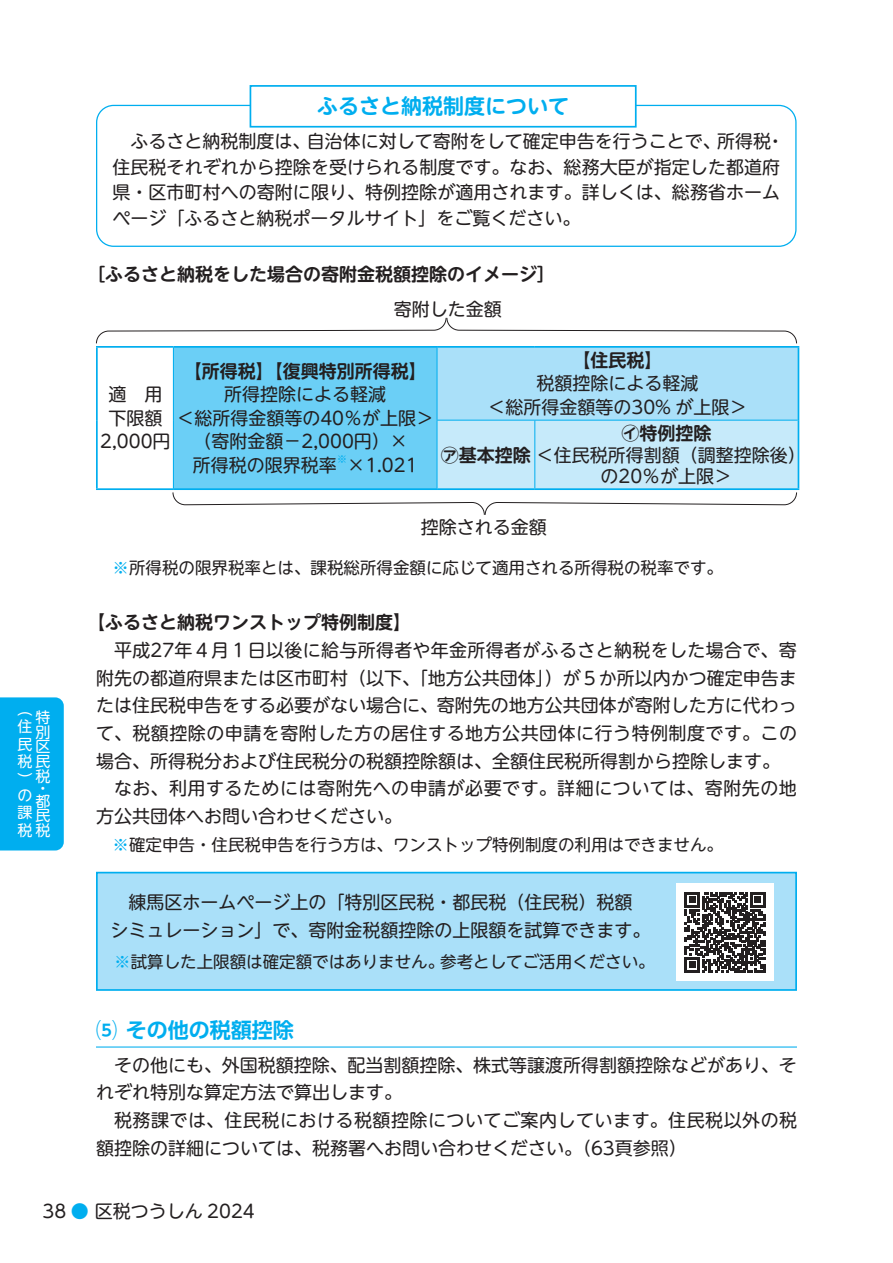
<style>
.page{position:relative;width:893px;height:1263px;background:#fff}
.page>*{position:absolute;margin:0;border:0;box-sizing:border-box;transform-origin:0 0}
.t1{font:700 21px "UD Shin M Go Pro De";color:#00aeef}
.t2{font:700 21px "UD Shin Go Pro De";color:#00aeef}
.t3{font:18px/23.4px "UD Shin M Go Pro";color:#231f20;text-align:center}
.t4{font:18px/27.6px "UD Shin M Go Pro";letter-spacing:.03em;color:#231f20}
.t5{font:700 18px "UD Shin M Go Pro De";color:#231f20}
.t6{font:18px "UD Shin M Go Pro";letter-spacing:.02em;color:#231f20}
.t7{font:18px "UD Shin M Go Pro";letter-spacing:.025em;color:#231f20}
.t8{font:16.5px "UD Shin M Go Pro";color:#231f20}
.t9{font:15px/14.5px "UD Shin M Go Pro";color:#fff;text-align:right}
.t10{font:10.5px "UD Shin M Go Pro";color:#00aeef}
.s1{font-family:"UD Shin M Go Pro De";font-weight:700}
.s2{color:#00aeef}
</style>
<div class="page">
<div style="left:0;top:697px;width:64px;height:153px;background:#00aeef"></div>
<hr style="left:96px;top:1046px;width:701px;height:1px;background:#00aeef">
<div style="left:173px;top:347px;width:264px;height:142px;background:#6bcff6"></div>
<div style="left:437px;top:347px;width:361px;height:73px;background:#aae0f9"></div>
<hr style="left:96px;top:348px;width:2px;height:72px;background:#00aeef">
<hr style="left:798px;top:348px;width:1px;height:72px;background:#00aeef">
<hr style="left:96px;top:420px;width:2px;height:68px;background:#00aeef">
<hr style="left:798px;top:420px;width:1px;height:68px;background:#00aeef">
<hr style="left:173px;top:348px;width:1px;height:72px;background:#00aeef">
<hr style="left:437px;top:348px;width:1px;height:72px;background:#00aeef">
<hr style="left:96px;top:346px;width:77px;height:2px;background:#00aeef">
<hr style="left:173px;top:346px;width:264px;height:2px;background:#00aeef">
<hr style="left:437px;top:346px;width:98px;height:2px;background:#00aeef">
<hr style="left:535px;top:346px;width:264px;height:2px;background:#00aeef">
<hr style="left:96px;top:488px;width:77px;height:2px;background:#00aeef">
<hr style="left:535px;top:488px;width:264px;height:2px;background:#00aeef">
<div style="left:97px;top:873px;width:699px;height:117px;background:#aae0f9"></div>
<div style="left:96px;top:872px;width:701px;height:119px;border:2px solid #00aeef"></div>
<div style="left:96px;top:105px;width:700px;height:142px;border:1px solid #00aeef;border-radius:17px"></div>
<div style="left:250px;top:86px;width:386px;height:41px;background:#fff"></div>
<div style="left:250px;top:85px;width:387px;height:43px;border:2px solid #00aeef"></div>
<svg style="left:96px;top:317px;width:701px;height:27px"></svg>
<svg style="left:172px;top:420px;width:626px;height:95px"></svg>
<div style="left:676px;top:883px;width:98px;height:98px;background:#fff"></div>
<svg style="left:685px;top:892px;width:80px;height:80px"></svg>
<p class="t1" style="left:317px;top:89px;width:253px">ふるさと納税制度について</p>
<p class="t3" style="left:112px;top:128px;width:674px;line-height:25.5px;text-align:left;text-indent:18px">ふるさと納税制度は、自治体に対して寄附をして確定申告を行うことで、所得税・住民税それぞれから控除を受けられる制度です。なお、総務大臣が指定した都道府県・区市町村への寄附に限り、特例控除が適用されます。詳しくは、総務省ホームページ「ふるさと納税ポータルサイト」をご覧ください。</p>
<p class="t5" style="left:87px;top:259px;width:469px">［ふるさと納税をした場合の寄附金税額控除のイメージ］</p>
<p class="t3" style="left:394px;top:296px;width:109px">寄附した金額</p>
<p class="t9" style="left:18px;top:709px;width:34px">特<br>別<br>区税民税</p>
<p class="t9" style="left:36px;top:781px;width:16px;line-height:12.6px;text-align:left">・都</p>
<p class="t9" style="left:18px;top:807px;width:34px">民税税</p>
<p class="t9" style="left:18px;top:700px;width:16px;line-height:17.4px;text-align:justify">（住民</p>
<p class="t9" style="left:18px;top:770px;width:16px;line-height:17px;text-align:justify">）の課</p>
<p class="t3" style="left:100px;top:382px;width:72px">適　用下限額<br>2,000円</p>
<p class="t5" style="left:184px;top:357px;width:244px">【所得税】【復興特別所得税】</p>
<p class="t3" style="left:224px;top:382px;width:163px">所得控除による軽減</p>
<p class="t3" style="left:176px;top:405px;width:259px">＜総所得金額等の40％が上限＞</p>
<p class="t3" style="left:194px;top:429px;width:216px">（寄附金額− 2,000円）×</p>
<p class="t3" style="left:193px;top:452px;width:145px">所得税の限界税率</p>
<p class="t10" style="left:337px;top:450px;width:12px">※</p>
<p class="t3" style="left:347px;top:452px;width:72px">×1.021</p>
<p class="t5" style="left:572px;top:345px;width:91px">【住民税】</p>
<p class="t3" style="left:487px;top:371px;width:262px">税額控除による軽減<br>＜総所得金額等の30% が上限＞</p>
<p class="t3" style="left:441px;top:442px;width:366px"><span class="s1">㋐基本控除</span>＜住民税所得割額（調整控除後）</p>
<p class="t5" style="left:621px;top:419px;width:91px">㋑特例控除</p>
<p class="t3" style="left:600px;top:463px;width:133px">の20％が上限＞</p>
<p class="t3" style="left:349px;top:514px;width:200px">　　　　控除される金額</p>
<p class="t8" style="left:113px;top:554px;width:612px"><span class="s2">※</span>所得税の限界税率とは、課税総所得金額に応じて適用される所得税の税率です。</p>
<p class="t5" style="left:87px;top:608px;width:325px">【ふるさと納税ワンストップ特例制度】</p>
<p class="t6" style="left:114px;top:635px;width:684px">平成27年４月１日以後に給与所得者や年金所得者がふるさと納税をした場合で、寄</p>
<p class="t3" style="left:96px;top:665px;width:702px">附先の都道府県または区市町村（以下、「地方公共団体」）が５か所以内かつ確定申告ま</p>
<p class="t3" style="left:96px;top:693px;width:702px">たは住民税申告をする必要がない場合に、寄附先の地方公共団体が寄附した方に代わっ</p>
<p class="t7" style="left:96px;top:718px;width:703px">て、税額控除の申請を寄附した方の居住する地方公共団体に行う特例制度です。この</p>
<p class="t3" style="left:96px;top:748px;width:686px">場合、所得税分および住民税分の税額控除額は、全額住民税所得割から控除します。</p>
<p class="t4" style="left:114px;top:774px;width:684px">なお、利用するためには寄附先への申請が必要です。詳細については、寄附先の地</p>
<p class="t3" style="left:96px;top:803px;width:307px">方公共団体へお問い合わせください。</p>
<p class="t8" style="left:113px;top:831px;width:612px"><span class="s2">※</span>確定申告・住民税申告を行う方は、ワンストップ特例制度の利用はできません。</p>
<p class="t3" style="left:110px;top:887px;width:542px;line-height:27.6px">練馬区ホームページ上の「特別区民税・都民税（住民税）税額<br>シミュレーション」で、寄附金税額控除の上限額を試算できます。</p>
<p class="t8" style="left:114px;top:948px;width:542px"><span class="s2">※</span>試算した上限額は確定額ではありません。参考としてご活用ください。</p>
<p class="t2" style="left:96px;top:1012px;width:220px">⑸ その他の税額控除　</p>
<p class="t3" style="left:96px;top:1050px;width:702px;line-height:27.6px;text-align:left;text-indent:18px">その他にも、外国税額控除、配当割額控除、株式等譲渡所得割額控除などがあり、それぞれ特別な算定方法で算出します。</p>
<p class="t4" style="left:96px;top:1105px;width:703px;text-indent:18px">税務課では、住民税における税額控除についてご案内しています。住民税以外の税額控除の詳細については、税務署へお問い合わせください。（63頁参照）</p>
<p class="t3" style="left:43px;top:1199px;width:214px">38 <span class="s2">●</span> 区税つうしん 2024</p>
</div>
